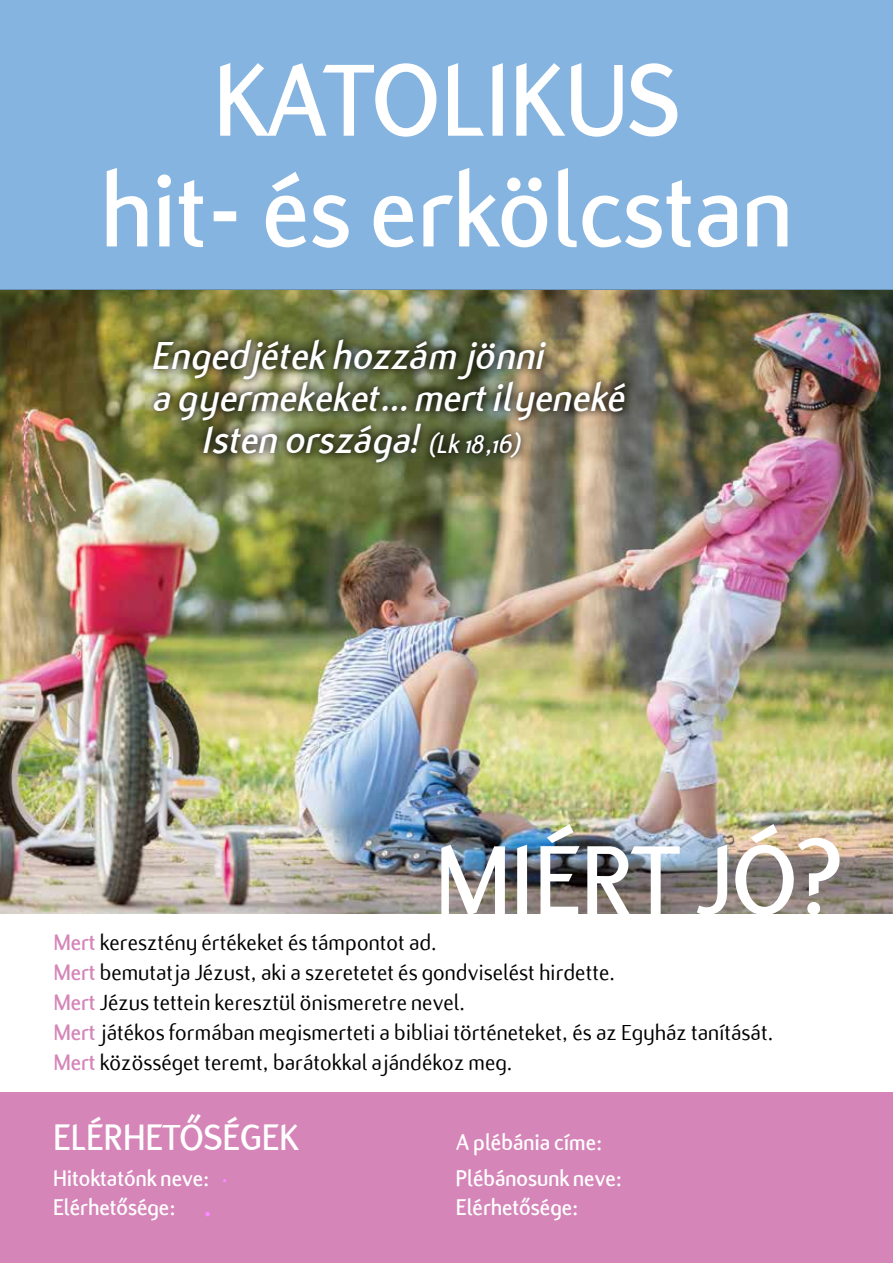
<style>
.page{position:relative;width:893px;height:1263px;background:#fff}
.page>*{position:absolute;margin:0;border:0;box-sizing:border-box;transform-origin:0 0}
.t1{font:700 109.8px/110.7px "Flux H";color:#fff;text-align:center}
.t2{font:700 105px "Flux H";color:#fff}
.t3{font:italic 700 41.1px "Flux H";color:#fff}
.t4{font:700 39px "Flux H";color:#fff}
.t5{font:24px/30px "Flux H";color:#000}
.t6{font:700 24px/28.8px "Flux H";color:#fff}
.s1{font-size:27.45px}
.s2{font-weight:700;color:#d585b8}
</style>
<div class="page">
<div style="left:0;top:0;width:893px;height:290px;background:#85b4e0"></div>
<div style="left:0;top:1093px;width:893px;height:170px;background:#d585b8"></div>
<img style="left:0;top:290px;width:893px;height:623px">
<div style="left:144px;top:330px;width:490px;height:142px;background:#000;opacity:.75"></div>
<svg style="left:205px;top:1212px;width:5px;height:4px"></svg>
<h1 class="t1" style="left:100px;top:46px;width:694px">Katolikus<br>hit- és erkölcstan</h1>
<h3 class="t3" style="left:153px;top:328px;width:394px">Engedjétek hozzám jönni</h3>
<h3 class="t3" style="left:153px;top:370px;width:475px">a gyermekeket... mert ilyeneké</h3>
<h3 class="t3" style="left:204px;top:412px;width:320px">Isten országa! <span class="s1">(Lk 18,16)</span></h3>
<h2 class="t2" style="left:433px;top:808px;width:409px">MIÉRT JÓ?</h2>
<p class="t5" style="left:53px;top:926px;width:722px"><span class="s2">Mert</span> keresztény értékeket és támpontot ad.<br><span class="s2">Mert</span> bemutatja Jézust, aki a szeretetet és gondviselést hirdette.<br><span class="s2">Mert</span> Jézus tettein keresztül önismeretre nevel.<br><span class="s2">Mert</span> játékos formában megismerteti a bibliai történeteket, és az Egyház tanítását.<br><span class="s2">Mert</span> közösséget teremt, barátokkal ajándékoz meg.</p>
<h3 class="t4" style="left:53px;top:1111px;width:247px">ELÉRHETŐSÉGEK</h3>
<p class="t6" style="left:53px;top:1164px;width:158px">Hitoktatónk neve:<br>Elérhetősége:</p>
<p class="t6" style="left:457px;top:1128px;width:147px">A plébánia címe:</p>
<p class="t6" style="left:456px;top:1164px;width:167px">Plébánosunk neve:<br>Elérhetősége:</p>
</div>
